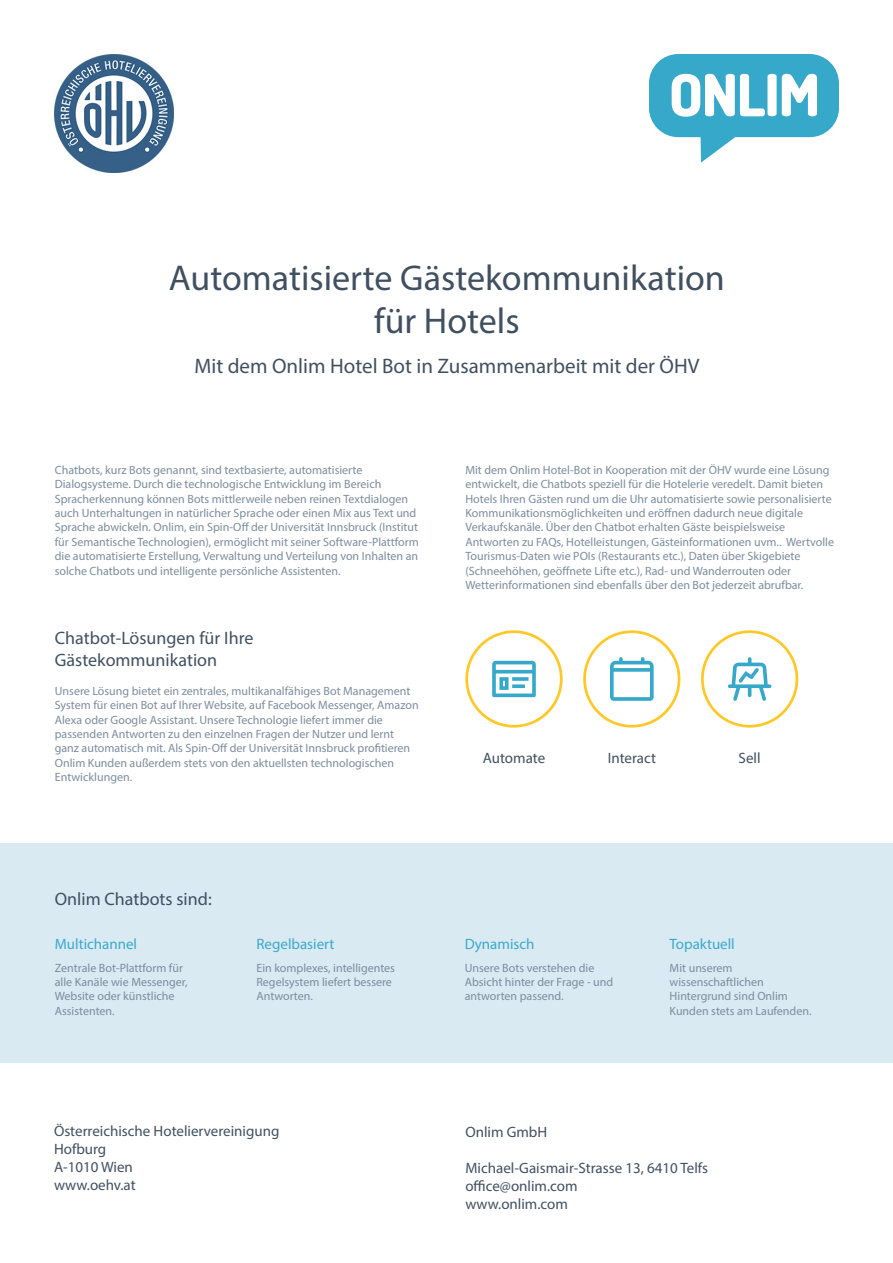
<style>
.page{position:relative;width:893px;height:1263px;background:#fff}
.page>*{position:absolute;margin:0;border:0;box-sizing:border-box;transform-origin:0 0}
.t1{font:36px "Myriad Pro";color:#415060}
.t2{font:21px "Myriad Pro";color:#415060}
.t3{font:18px/21.6px "Myriad Pro";color:#415060}
.t4{font:15px "Myriad Pro";color:#415060}
.t5{font:15px "Myriad Pro";color:#3ba9cb}
.t6{font:12px/14.4px "Myriad Pro";color:#7c8d9d}
</style>
<div class="page">
<div style="left:0;top:843px;width:893px;height:219px;background:#d9eaf3"></div>
<div style="left:465px;top:630px;width:98px;height:98px;border:3px solid #fec829;border-radius:50%"></div>
<svg style="left:492px;top:661px;width:44px;height:36px"></svg>
<svg style="left:610px;top:657px;width:44px;height:44px"></svg>
<div style="left:583px;top:630px;width:97px;height:98px;border:3px solid #fec829;border-radius:50%"></div>
<svg style="left:728px;top:657px;width:43px;height:44px"></svg>
<div style="left:701px;top:630px;width:97px;height:98px;border:3px solid #fec829;border-radius:50%"></div>
<svg style="left:649px;top:54px;width:190px;height:109px"></svg>
<img style="left:55px;top:54px;width:118px;height:118px">
<p class="t1" style="left:169px;top:255px;width:557px">Automatisierte Gästekommunikation</p>
<p class="t1" style="left:374px;top:299px;width:147px">für Hotels</p>
<p class="t2" style="left:194px;top:353px;width:507px">Mit dem Onlim Hotel Bot in Zusammenarbeit mit der ÖHV</p>
<p class="t6" style="left:55px;top:462px;width:365px">Chatbots, kurz Bots genannt, sind textbasierte, automatisierte Dialogsysteme. Durch die technologische Entwicklung im Bereich Spracherkennung können Bots mittlerweile neben reinen Textdialogen auch Unterhaltungen in natürlicher Sprache oder einen Mix aus Text und Sprache abwickeln. Onlim, ein Spin-Off der Universität Innsbruck (Institut für Semantische Technologien), ermöglicht mit seiner Software-Plattform die automatisierte Erstellung, Verwaltung und Verteilung von Inhalten an solche Chatbots und intelligente persönliche Assistenten.</p>
<p class="t3" style="left:55px;top:627px;width:200px">Chatbot-Lösungen für Ihre<br>Gästekommunikation</p>
<p class="t6" style="left:55px;top:683px;width:365px">Unsere Lösung bietet ein zentrales, multikanalfä higes Bot Management System für einen Bot auf Ihrer Website, auf Facebook Messenger, Amazon Alexa oder Google Assistant. Unsere Technologie liefert immer die passenden Antworten zu den einzelnen Fragen der Nutzer und lernt ganz automatisch mit. Als Spin-Off der Universität Innsbruck profitieren Onlim Kunden außerdem stets von den aktuellsten technologischen Entwicklungen.</p>
<p class="t6" style="left:465px;top:462px;width:370px">Mit dem Onlim Hotel-Bot in Kooperation mit der ÖHV wurde eine Lösung entwickelt, die Chatbots speziell für die Hotelerie veredelt. Damit bieten Hotels Ihren Gästen rund um die Uhr automatisierte sowie personalisierte Kommunikationsmöglichkeiten und eröffnen dadurch neue digitale Verkaufskanäle. Über den Chatbot erhalten Gäste beispielsweise Antworten zu FAQs, Hotelleistungen, Gästeinformationen uvm.. Wertvolle Tourismus-Daten wie POIs (Restaurants etc.), Daten über Skigebiete (Schneehöhen, geöffnete Lifte etc.), Rad- und Wanderrouten oder Wetterinformationen sind ebenfalls über den Bot jederzeit abrufbar.</p>
<p class="t4" style="left:483px;top:749px;width:64px">Automate</p>
<p class="t4" style="left:608px;top:749px;width:50px">Interact</p>
<p class="t4" style="left:739px;top:749px;width:24px">Sell</p>
<p class="t3" style="left:55px;top:888px;width:158px">Onlim Chatbots sind:</p>
<p class="t5" style="left:55px;top:934px;width:84px">Multichannel</p>
<p class="t5" style="left:256px;top:934px;width:80px">Regelbasiert</p>
<p class="t5" style="left:465px;top:934px;width:71px">Dynamisch</p>
<p class="t5" style="left:670px;top:934px;width:67px">Topaktuell</p>
<p class="t6" style="left:55px;top:960px;width:134px">Zentrale Bot-Plattform für alle Kanäle wie Messenger,<br>Website oder künstliche<br>Assistenten.</p>
<p class="t6" style="left:256px;top:960px;width:140px">Ein komplexes, intelligentes<br>Regelsystem liefert bessere<br>Antworten.</p>
<p class="t6" style="left:465px;top:960px;width:150px">Unsere Bots verstehen die<br>Absicht hinter der Frage - und antworten passend.</p>
<p class="t6" style="left:670px;top:960px;width:143px">Mit unserem wissenschaftlichen<br>Hintergrund sind Onlim<br>Kunden stets am Laufenden.</p>
<p class="t4" style="left:54px;top:1122px;width:227px">Österreichische Hoteliervereinigung</p>
<p class="t4" style="left:54px;top:1140px;width:54px">Hofburg</p>
<p class="t4" style="left:54px;top:1158px;width:80px">A-1010 Wien</p>
<p class="t4" style="left:54px;top:1176px;width:83px">www.oehv.at</p>
<p class="t4" style="left:465px;top:1123px;width:83px">Onlim GmbH</p>
<p class="t4" style="left:465px;top:1159px;width:244px">Michael-Gaismair-Strasse 13, 6410 Telfs</p>
<p class="t4" style="left:465px;top:1177px;width:114px">office@onlim.com</p>
<p class="t4" style="left:465px;top:1195px;width:104px">www.onlim.com</p>
</div>
